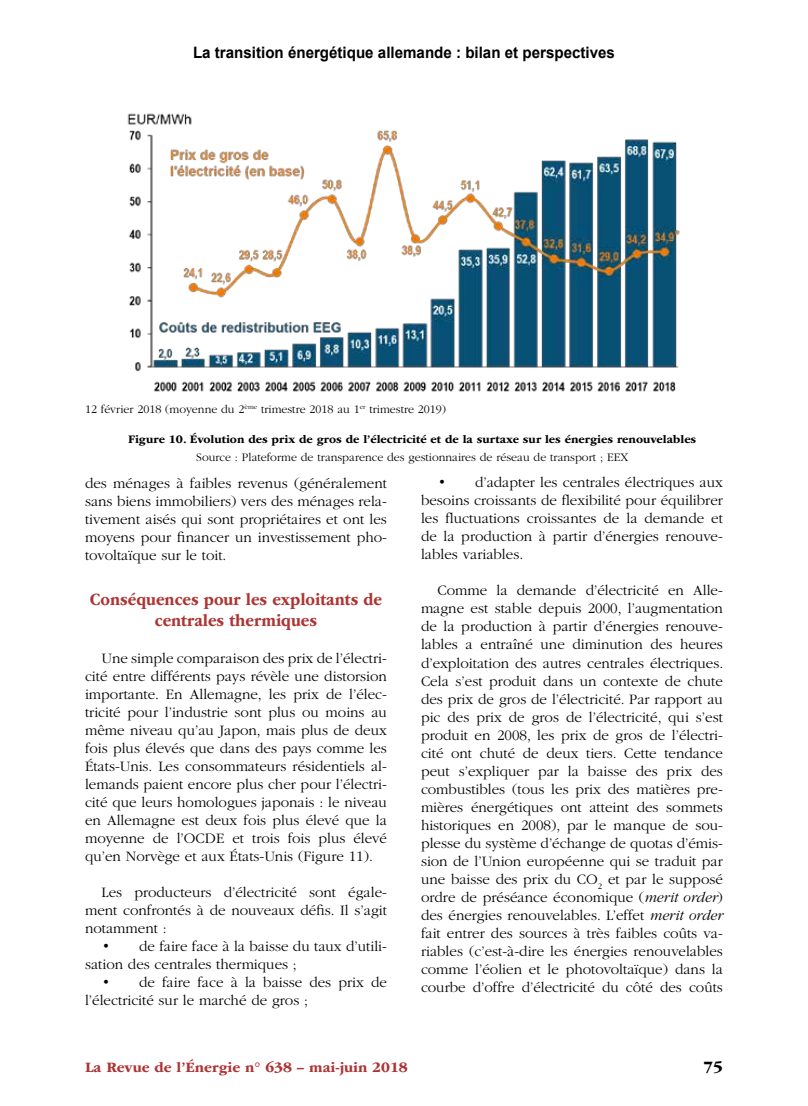
<style>
.page{position:relative;width:808px;height:1106px;background:#fff}
.page>*{position:absolute;margin:0;border:0;box-sizing:border-box;transform-origin:0 0}
.t1{font:700 18px/21px "ITC Garamond Std";color:#ad3434;text-align:center;scale:.9 1}
.t2{font:700 16.5px "ITC Garamond Std";color:#000}
.t3{font:700 15.75px "Arial";color:#000;scale:.96 1}
.t4{font:300 15px/18px "ITC Garamond Std";color:#000;text-align:justify}
.t5{font:700 15px "ITC Garamond Std";color:#ad3434}
.t6{font:300 12px "ITC Garamond Std";color:#000}
.t7{font:700 12px "ITC Garamond Std";color:#000}
.s1{font-style:italic}
</style>
<div class="page">
<img style="left:127px;top:113px;width:553px;height:279px">
<p class="t3" style="left:193px;top:41px;width:441px">La transition énergétique allemande : bilan et perspectives</p>
<p class="t6" style="left:85px;top:402px;width:363px">12 février 2018 (moyenne du 2<sup>ème</sup> trimestre 2018 au 1<sup>er</sup> trimestre 2019)</p>
<p class="t7" style="left:128px;top:432px;width:570px">Figure 10. Évolution des prix de gros de l’électricité et de la surtaxe sur les énergies renouvelables</p>
<p class="t6" style="left:196px;top:450px;width:433px">Source : Plateforme de transparence des gestionnaires de réseau de transport ; EEX</p>
<p class="t4" style="left:85px;top:474px;width:303px">des ménages à faibles revenus (généralement sans biens immobiliers) vers des ménages rela&shy;tivement aisés qui sont propriétaires et ont les moyens pour financer un investissement pho&shy;tovoltaïque sur le toit.</p>
<p class="t1" style="left:90px;top:588px;width:326px">Conséquences pour les exploitants de centrales thermiques</p>
<p class="t4" style="left:85px;top:649px;width:303px;text-indent:16px">Une simple comparaison des prix de l’électri&shy;cité entre différents pays révèle une distorsion importante. En Allemagne, les prix de l’élec&shy;tricité pour l’industrie sont plus ou moins au même niveau qu’au Japon, mais plus de deux fois plus élevés que dans des pays comme les États-Unis. Les consommateurs résidentiels al&shy;lemands paient encore plus cher pour l’électri&shy;cité que leurs homologues japonais : le niveau en Allemagne est deux fois plus élevé que la moyenne de l’OCDE et trois fois plus élevé qu’en Norvège et aux États-Unis (Figure 11).</p>
<p class="t4" style="left:85px;top:883px;width:303px;text-indent:16px">Les producteurs d’électricité sont égale&shy;ment confrontés à de nouveaux défis. Il s’agit notamment :</p>
<p class="t4" style="left:85px;top:937px;width:303px;text-indent:16px">• de faire face à la baisse du taux d’utili&shy;sation des centrales thermiques ;</p>
<p class="t4" style="left:85px;top:973px;width:303px;text-indent:16px">• de faire face à la baisse des prix de l’électricité sur le marché de gros ;</p>
<p class="t4" style="left:421px;top:474px;width:303px;text-indent:16px">• d’adapter les centrales électriques aux besoins croissants de flexibilité pour équilibrer les fluctuations croissantes de la demande et de la production à partir d’énergies renouve&shy;lables variables.</p>
<p class="t4" style="left:421px;top:582px;width:304px;text-indent:16px">Comme la demande d’électricité en Alle&shy;magne est stable depuis 2000, l’augmentation de la production à partir d’énergies renouve&shy;lables a entraîné une diminution des heures d’exploitation des autres centrales électriques.<br>Cela s’est produit dans un contexte de chute des prix de gros de l’électricité. Par rapport au pic des prix de gros de l’électricité, qui s’est produit en 2008, les prix de gros de l’électri&shy;cité ont chuté de deux tiers. Cette tendance peut s’expliquer par la baisse des prix des combustibles (tous les prix des matières pre&shy;mières énergétiques ont atteint des sommets historiques en 2008), par le manque de sou&shy;plesse du système d’échange de quotas d’émis&shy;sion de l’Union européenne qui se traduit par une baisse des prix du CO<sub>2</sub> et par le supposé ordre de préséance économique (<span class="s1">merit order</span>) des énergies renouvelables. L’effet <span class="s1">merit order </span>fait entrer des sources à très faibles coûts va&shy;riables (c’est-à-dire les énergies renouvelables comme l’éolien et le photovoltaïque) dans la courbe d’offre d’électricité du côté des coûts</p>
<p class="t5" style="left:85px;top:1058px;width:324px">La Revue de l’Énergie n° 638 – mai-juin 2018</p>
<p class="t2" style="left:703px;top:1057px;width:21px">75</p>
</div>
